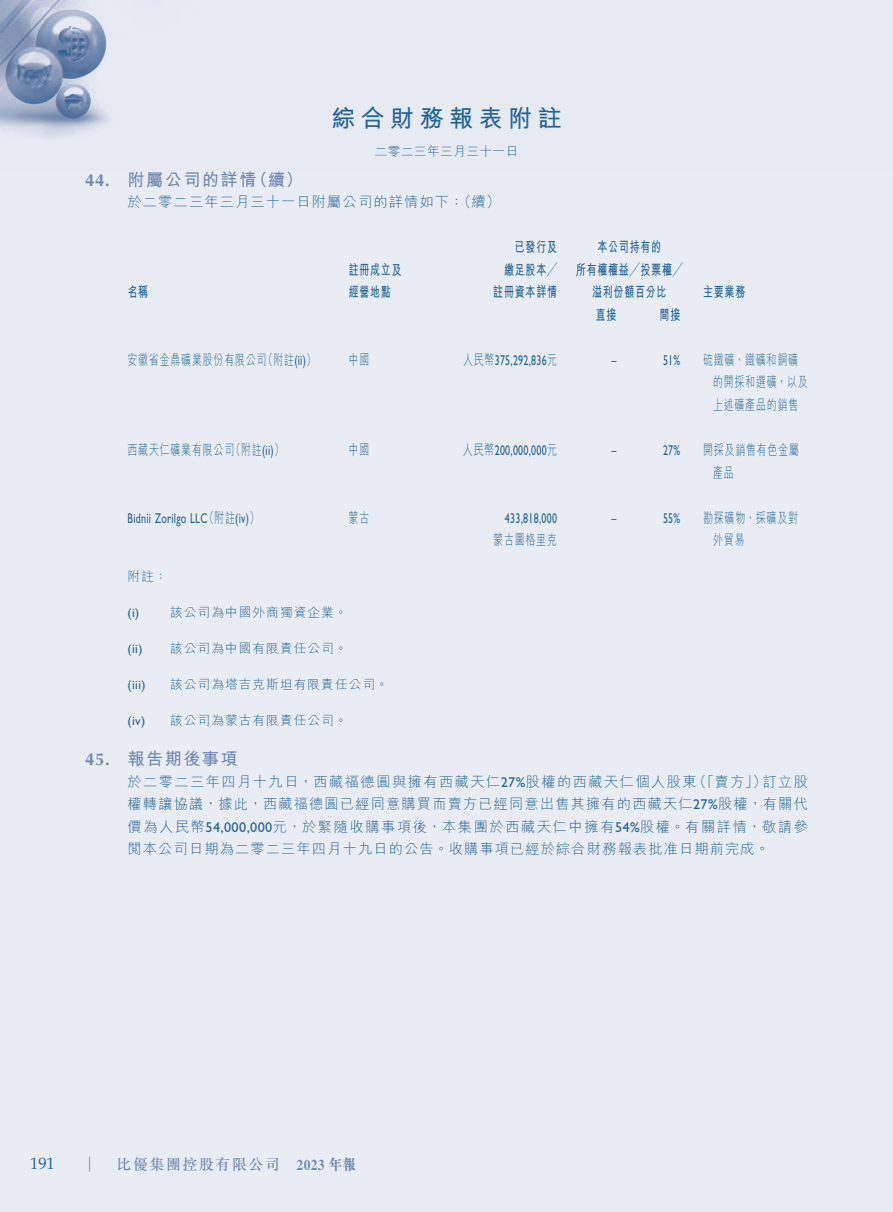
<style>
.page{position:relative;width:893px;height:1212px;background:#fff}
.page>*{position:absolute;margin:0;border:0;box-sizing:border-box;transform-origin:0 0}
.t1{font:700 24px "M Hei HK";letter-spacing:.23em;color:#246695}
.t2{font:700 17.25px "M Hei HK";letter-spacing:.08em;color:#728bb1}
.t3{font:16.5px "Palatino LT Std";color:#246695}
.t4{font:500 15px "M Sung HK";letter-spacing:.1em;color:#728bb1}
.t5{font:15px "Palatino LT Std";color:#728bb1}
.t6{font:300 14.25px/22.5px "M Hei HK";letter-spacing:.08em;color:#246695;text-align:justify}
.t7{font:300 14.25px/22.5px "M Hei HK";letter-spacing:.08em;color:#246695;scale:.7 1}
.t8{font:14.25px "Gill Sans Std";letter-spacing:.03em;color:#246695;scale:.7 1}
.t9{font:700 14.25px/22.5px "M Hei HK";letter-spacing:.08em;color:#246695;scale:.7 1}
.t10{font:300 12.75px "M Hei HK";letter-spacing:.08em;color:#246695}
.t11{font:12.75px "Gill Sans Std";letter-spacing:.03em;color:#246695}
.t12{font:300 12.75px "M Hei HK";letter-spacing:.03em;color:#246695}
.s1{font-family:"Optima LT Std"}
.s2{font-family:"Gill Sans Std";font-weight:400}
.s3{font-family:"M Hei HK";font-weight:300}
.s4{font-family:"Times LT Std";font-weight:700}
.s5{font-weight:800}
</style>
<div class="page">
<hr style="left:892px;top:0;width:1px;height:1212px;background:#eaecf3">
<div style="left:0;top:0;width:892px;height:1212px;background:#eaecf3"></div>
<img style="left:0;top:0;width:112px;height:138px">
<h1 class="t1" style="left:331px;top:100px;width:232px">綜合財務報表附註</h1>
<p class="t12" style="left:375px;top:142px;width:145px">二零二三年三月三十一日</p>
<p class="t2" style="left:85px;top:167px;width:220px"><span class="s1">44.</span> 附屬公司的詳情（續）</p>
<p class="t6" style="left:128px;top:190px;width:374px">於二零二三年三月三十一日附屬公司的詳情如下：（續）</p>
<p class="t9" style="left:128px;top:280px;width:31px">名稱</p>
<p class="t9" style="left:349px;top:257px;width:77px">註冊成立及經營地點</p>
<p class="t9" style="left:493px;top:235px;width:93px;text-align:right">已發行及<br>繳足股本╱註冊資本詳情</p>
<p class="t9" style="left:576px;top:235px;width:154px;text-align:center">本公司持有的<br>所有權權益╱投票權╱溢利份額百分比</p>
<p class="t9" style="left:596px;top:302px;width:31px">直接</p>
<p class="t9" style="left:660px;top:302px;width:31px">間接</p>
<p class="t9" style="left:703px;top:280px;width:62px">主要業務</p>
<p class="t7" style="left:128px;top:348px;width:271px">安徽省金鼎礦業股份有限公司（附註<span class="s2">(ii)</span>）</p>
<p class="t7" style="left:349px;top:348px;width:31px">中國</p>
<p class="t8" style="left:463px;top:352px;width:136px"><span class="s3">人民幣</span>375,292,836<span class="s3">元</span></p>
<p class="t8" style="left:612px;top:352px;width:9px">–</p>
<p class="t8" style="left:663px;top:352px;width:26px">51%</p>
<p class="t7" style="left:713px;top:348px;width:137px;text-indent:-10px">硫鐵礦、鐵礦和銅礦的開採和選礦，以及上述礦產品的銷售</p>
<p class="t7" style="left:128px;top:438px;width:225px">西藏天仁礦業有限公司（附註<span class="s2">(ii)</span>）</p>
<p class="t7" style="left:349px;top:438px;width:31px">中國</p>
<p class="t8" style="left:463px;top:442px;width:136px"><span class="s3">人民幣</span>200,000,000<span class="s3">元</span></p>
<p class="t8" style="left:612px;top:442px;width:9px">–</p>
<p class="t8" style="left:663px;top:442px;width:26px">27%</p>
<p class="t7" style="left:713px;top:438px;width:124px;text-indent:-10px">開採及銷售有色金屬產品</p>
<p class="t8" style="left:128px;top:509px;width:190px">Bidnii Zorilgo LLC<span class="s3">（附註</span>(iv)<span class="s3">）</span></p>
<p class="t7" style="left:349px;top:505px;width:31px">蒙古</p>
<p class="t8" style="left:505px;top:509px;width:76px">433,818,000</p>
<p class="t7" style="left:493px;top:528px;width:93px">蒙古圖格里克</p>
<p class="t8" style="left:612px;top:509px;width:9px">–</p>
<p class="t8" style="left:663px;top:509px;width:26px">55%</p>
<p class="t7" style="left:713px;top:505px;width:123px;text-indent:-10px">勘探礦物、採礦及對外貿易</p>
<p class="t10" style="left:128px;top:567px;width:41px">附註：</p>
<p class="t11" style="left:128px;top:605px;width:13px">(i)</p>
<p class="t10" style="left:170px;top:603px;width:179px">該公司為中國外商獨資企業。</p>
<p class="t11" style="left:128px;top:641px;width:16px">(ii)</p>
<p class="t10" style="left:170px;top:639px;width:179px">該公司為中國有限責任公司。</p>
<p class="t11" style="left:128px;top:677px;width:20px">(iii)</p>
<p class="t10" style="left:170px;top:675px;width:220px">該公司為塔吉克斯坦有限責任公司。</p>
<p class="t11" style="left:128px;top:713px;width:19px">(iv)</p>
<p class="t10" style="left:170px;top:711px;width:179px">該公司為蒙古有限責任公司。</p>
<p class="t2" style="left:85px;top:746px;width:154px"><span class="s1">45.</span> 報告期後事項</p>
<p class="t6" style="left:128px;top:770px;width:682px">於二零二三年四月十九日，西藏福德圓與擁有西藏天仁<span class="s2">27%</span>股權的西藏天仁個人股東（「賣方」）訂立股權轉讓協議，據此，西藏福德圓已經同意購買而賣方已經同意出售其擁有的西藏天仁<span class="s2">27%</span>股權，有關代價為人民幣<span class="s2">54,000,000</span>元，於緊隨收購事項後，本集團於西藏天仁中擁有<span class="s2">54%</span>股權。有關詳情，敬請參閱本公司日期為二零二三年四月十九日的公告。收購事項已經於綜合財務報表批准日期前完成。</p>
<p class="t3" style="left:30px;top:1153px;width:26px">191</p>
<p class="t5" style="left:85px;top:1154px;width:11px">|</p>
<p class="t4" style="left:117px;top:1154px;width:241px">比優集團控股有限公司 <span class="s4">2023</span> <span class="s5">年報</span></p>
</div>
